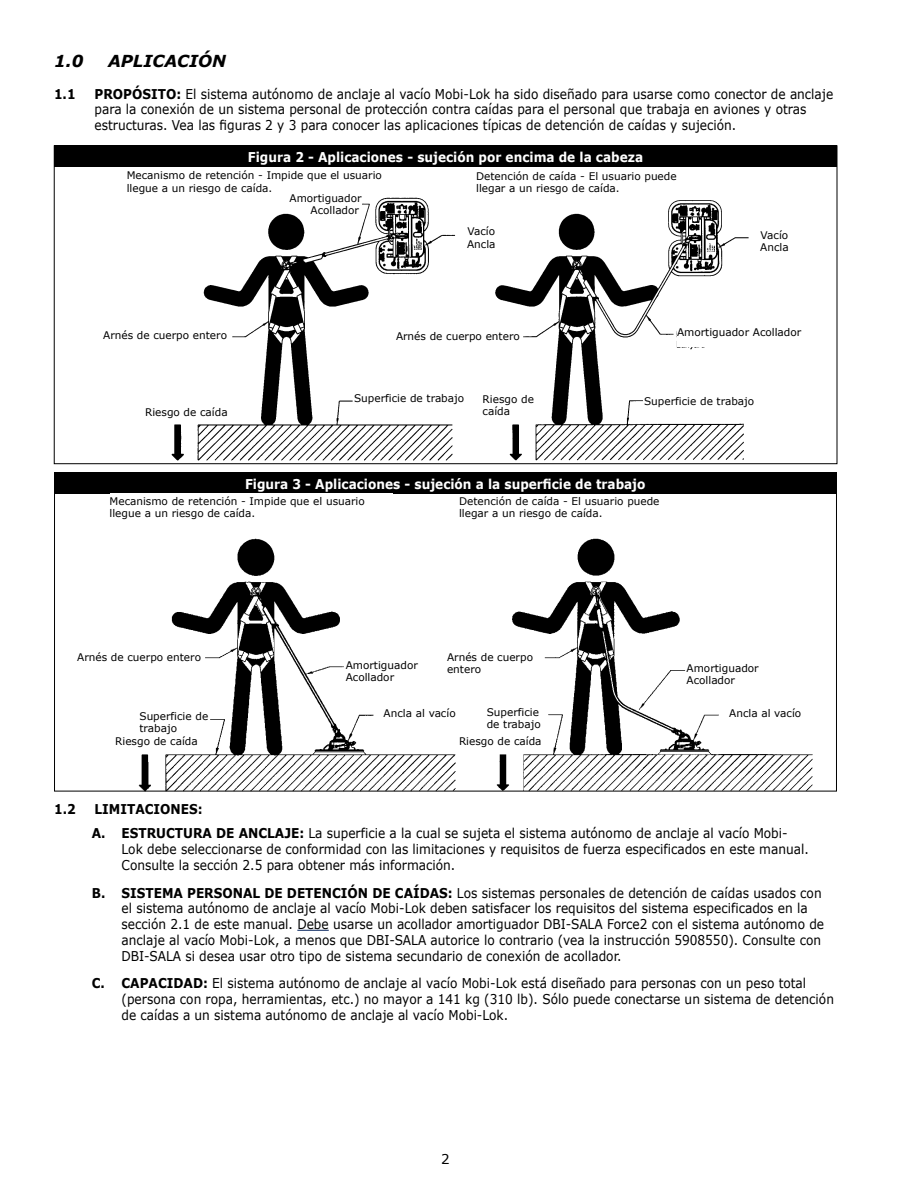
<style>
.page{position:relative;width:918px;height:1188px;background:#fff}
.page>*{position:absolute;margin:0;border:0;box-sizing:border-box;transform-origin:0 0}
.t1{font:italic 700 16.5px "Verdana";color:#000}
.t2{font:13.5px/15.8px "Verdana";color:#000;scale:.9 1}
.t3{font:700 13.5px "Verdana";color:#fff;scale:.9 1}
.t4{font:700 13.5px "Verdana";color:#000;scale:.9 1}
.t5{font:13.5px "Verdana";color:#000}
.t6{font:10.5px/12.6px "Verdana";color:#000}
.s1{font-weight:700}
</style>
<div class="page">
<div style="left:54px;top:146px;width:783px;height:21px;background:#000"></div>
<div style="left:54px;top:473px;width:783px;height:21px;background:#000"></div>
<hr style="left:297px;top:930px;width:32px;height:1px;background:#001f5a">
<img style="left:171px;top:197px;width:578px;height:264px">
<img style="left:117px;top:493px;width:696px;height:296px">
<div style="left:677px;top:328px;width:137px;height:18px;background:#fff"></div>
<div style="left:644px;top:397px;width:126px;height:14px;background:#fff"></div>
<div style="left:483px;top:395px;width:61px;height:22px;background:#fff"></div>
<div style="left:396px;top:332px;width:125px;height:26px;background:#fff"></div>
<div style="left:354px;top:394px;width:122px;height:14px;background:#fff"></div>
<div style="left:456px;top:227px;width:50px;height:28px;background:#fff"></div>
<div style="left:145px;top:408px;width:98px;height:10px;background:#fff"></div>
<div style="left:115px;top:737px;width:95px;height:10px;background:#fff"></div>
<div style="left:140px;top:712px;width:70px;height:24px;background:#fff"></div>
<div style="left:103px;top:331px;width:129px;height:12px;background:#fff"></div>
<div style="left:77px;top:653px;width:126px;height:21px;background:#fff"></div>
<div style="left:110px;top:494px;width:283px;height:26px;background:#fff"></div>
<div style="left:459px;top:495px;width:222px;height:24px;background:#fff"></div>
<div style="left:375px;top:709px;width:89px;height:12px;background:#fff"></div>
<div style="left:346px;top:661px;width:97px;height:24px;background:#fff"></div>
<div style="left:459px;top:737px;width:91px;height:10px;background:#fff"></div>
<div style="left:487px;top:708px;width:60px;height:24px;background:#fff"></div>
<div style="left:447px;top:653px;width:94px;height:25px;background:#fff"></div>
<div style="left:721px;top:709px;width:89px;height:12px;background:#fff"></div>
<div style="left:687px;top:664px;width:97px;height:23px;background:#fff"></div>
<div style="left:281px;top:188px;width:81px;height:20px;background:#fff"></div>
<div style="left:305px;top:206px;width:54px;height:18px;background:#fff"></div>
<p class="t1" style="left:54px;top:50px;width:31px">1.0</p>
<p class="t1" style="left:108px;top:50px;width:120px">APLICACIÓN</p>
<p class="t4" style="left:54px;top:85px;width:26px">1.1</p>
<p class="t2" style="left:94px;top:85px;width:822px"><span class="s1">PROPÓSITO:</span> El sistema autónomo de anclaje al vacío Mobi-Lok ha sido diseñado para usarse como conector de anclaje para la conexión de un sistema personal de protección contra caídas para el personal que trabaja en aviones y otras estructuras. Vea las figuras 2 y 3 para conocer las aplicaciones típicas de detención de caídas y sujeción.</p>
<p class="t3" style="left:248px;top:148px;width:441px">Figura 2 - Aplicaciones - sujeción por encima de la cabeza</p>
<p class="t6" style="left:127px;top:169px;width:257px">Mecanismo de retención - Impide que el usuario llegue a un riesgo de caída.</p>
<p class="t6" style="left:476px;top:169px;width:202px">Detención de caída - El usuario puede llegar a un riesgo de caída.</p>
<p class="t6" style="left:290px;top:191px;width:74px;text-align:right">Amortiguador<br>Acollador</p>
<p class="t6" style="left:467px;top:225px;width:30px">Vacío<br>Ancla</p>
<p class="t6" style="left:760px;top:228px;width:30px">Vacío<br>Ancla</p>
<p class="t6" style="left:103px;top:329px;width:125px">Arnés de cuerpo entero</p>
<p class="t6" style="left:145px;top:405px;width:84px">Riesgo de caída</p>
<p class="t6" style="left:396px;top:330px;width:125px">Arnés de cuerpo entero</p>
<p class="t6" style="left:677px;top:326px;width:126px">Amortiguador Acollador</p>
<p class="t6" style="left:354px;top:391px;width:112px">Superficie de trabajo</p>
<p class="t6" style="left:483px;top:392px;width:53px">Riesgo de</p>
<p class="t6" style="left:644px;top:394px;width:112px">Superficie de trabajo</p>
<p class="t6" style="left:483px;top:405px;width:29px">caída</p>
<p class="t3" style="left:245px;top:475px;width:447px">Figura 3 - Aplicaciones - sujeción a la superficie de trabajo</p>
<p class="t6" style="left:110px;top:494px;width:257px">Mecanismo de retención - Impide que el usuario llegue a un riesgo de caída.</p>
<p class="t6" style="left:459px;top:494px;width:202px">Detención de caída - El usuario puede llegar a un riesgo de caída.</p>
<p class="t6" style="left:77px;top:650px;width:125px">Arnés de cuerpo entero</p>
<p class="t6" style="left:346px;top:658px;width:74px">Amortiguador<br>Acollador</p>
<p class="t6" style="left:447px;top:650px;width:88px">Arnés de cuerpo entero</p>
<p class="t6" style="left:687px;top:661px;width:74px">Amortiguador<br>Acollador</p>
<p class="t6" style="left:140px;top:709px;width:70px">Superficie de trabajo</p>
<p class="t6" style="left:384px;top:707px;width:74px">Ancla al vacío</p>
<p class="t6" style="left:487px;top:705px;width:56px">Superficie de trabajo</p>
<p class="t6" style="left:729px;top:706px;width:74px">Ancla al vacío</p>
<p class="t6" style="left:115px;top:735px;width:84px">Riesgo de caída</p>
<p class="t6" style="left:459px;top:735px;width:84px">Riesgo de caída</p>
<p class="t4" style="left:54px;top:800px;width:26px">1.2</p>
<p class="t2" style="left:92px;top:796px;width:775px;line-height:24.8px"><span class="s1">LIMITACIONES:<br>A. ESTRUCTURA DE ANCLAJE:</span> La superficie a la cual se sujeta el sistema autónomo de anclaje al vacío Mobi-</p>
<p class="t2" style="left:122px;top:841px;width:765px">Lok debe seleccionarse de conformidad con las limitaciones y requisitos de fuerza especificados en este manual.<br>Consulte la sección 2.5 para obtener más información.</p>
<p class="t2" style="left:122px;top:884px;width:782px;text-indent:-30px"><span class="s1">B. SISTEMA PERSONAL DE DETENCIÓN DE CAÍDAS:</span> Los sistemas personales de detención de caídas usados con el sistema autónomo de anclaje al vacío Mobi-Lok deben satisfacer los requisitos del sistema especificados en la sección 2.1 de este manual. Debe usarse un acollador amortiguador DBI‑SALA Force2 con el sistema autónomo de anclaje al vacío Mobi-Lok, a menos que DBI‑SALA autorice lo contrario (vea la instrucción 5908550). Consulte con DBI‑SALA si desea usar otro tipo de sistema secundario de conexión de acollador.</p>
<p class="t2" style="left:122px;top:975px;width:793px;text-indent:-30px"><span class="s1">C. CAPACIDAD:</span> El sistema autónomo de anclaje al vacío Mobi-Lok está diseñado para personas con un peso total (persona con ropa, herramientas, etc.) no mayor a 141 kg (310 lb). Sólo puede conectarse un sistema de detención de caídas a un sistema autónomo de anclaje al vacío Mobi-Lok.</p>
<p class="t5" style="left:441px;top:1150px;width:10px">2</p>
</div>
